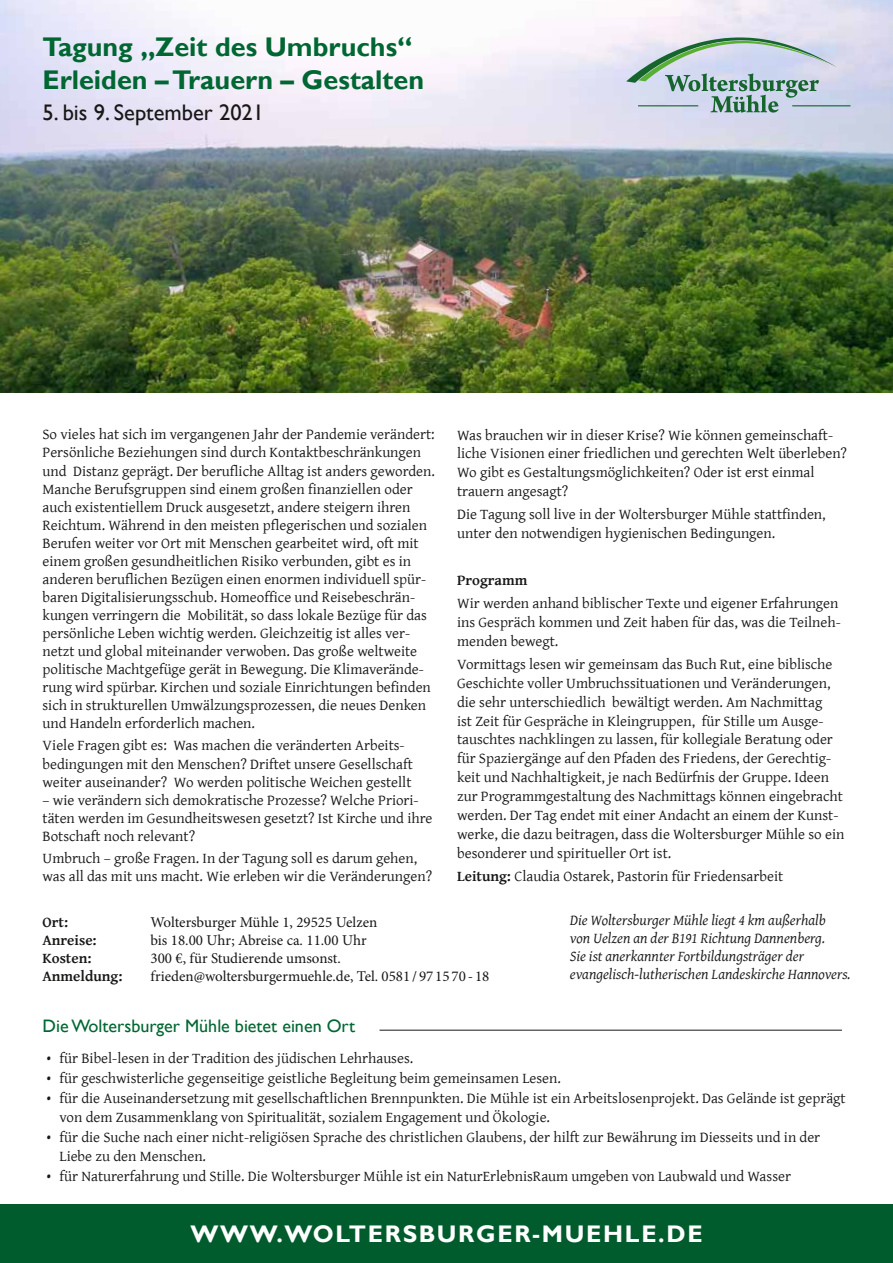
<style>
.page{position:relative;width:893px;height:1263px;background:#fff}
.page>*{position:absolute;margin:0;border:0;box-sizing:border-box;transform-origin:0 0}
.t1{font:700 27px/32.4px "Gill Sans";color:#006632}
.t2{font:700 24px "Gill Sans";letter-spacing:.07em;color:#fff}
.t3{font:22.5px "Gill Sans";color:#181716}
.t4{font:18px "Gill Sans";color:#006632}
.t5{font:15px/18px "Gentium";color:#181716}
.t6{font:italic 15px/18px "Gentium";color:#181716}
.t7{font:15px "Minion Pro";color:#181716}
.t8{font:700 15px "Gentium Basic";color:#181716}
.s1{font-family:"Gentium Basic";font-weight:700}
</style>
<div class="page">
<img style="left:0;top:0;width:893px;height:392px">
<div style="left:0;top:1205px;width:893px;height:58px;background:#005c2c"></div>
<svg style="left:626px;top:37px;width:224px;height:76px;background:#b6c7ce"></svg>
<hr style="left:379px;top:1030px;width:463px;height:1px;background:#181716">
<h1 class="t1" style="left:43px;top:32px;width:383px">Tagung „Zeit des Umbruchs“<br>Erleiden – Trauern – Gestalten</h1>
<h3 class="t3" style="left:43px;top:99px;width:223px">5. bis 9. September 2021</h3>
<p class="t5" style="left:43px;top:425px;width:394px">So vieles hat sich im vergangenen Jahr der Pandemie verändert:<br>Persönliche Beziehungen sind durch Kontaktbeschränkungen und Distanz geprägt. Der berufliche Alltag ist anders geworden.<br>Manche Berufsgruppen sind einem großen finanziellen oder auch existentiellem Druck ausgesetzt, andere steigern ihren Reichtum. Während in den meisten pflegerischen und sozialen Berufen weiter vor Ort mit Menschen gearbeitet wird, oft mit einem großen gesundheitlichen Risiko verbunden, gibt es in anderen beruflichen Bezügen einen enormen individuell spür&shy;baren Digitalisierungsschub. Homeoffice und Reisebeschrän&shy;kungen verringern die Mobilität, so dass lokale Bezüge für das persönliche Leben wichtig werden. Gleichzeitig ist alles ver&shy;netzt und global miteinander verwoben. Das große weltweite politische Machtgefüge gerät in Bewegung. Die Klimaverände&shy;rung wird spürbar. Kirchen und soziale Einrichtungen befinden sich in strukturellen Umwälzungsprozessen, die neues Denken und Handeln erforderlich machen.</p>
<p class="t5" style="left:43px;top:736px;width:372px">Viele Fragen gibt es: Was machen die veränderten Arbeits&shy;bedingungen mit den Menschen? Driftet unsere Gesellschaft weiter auseinander? Wo werden politische Weichen gestellt</p>
<p class="t5" style="left:43px;top:790px;width:391px">– wie verändern sich demokratische Prozesse? Welche Priori&shy;täten werden im Gesundheitswesen gesetzt? Ist Kirche und ihre<br>Botschaft noch relevant?</p>
<p class="t5" style="left:43px;top:848px;width:391px">Umbruch – große Fragen. In der Tagung soll es darum gehen, was all das mit uns macht. Wie erleben wir die Veränderungen?</p>
<p class="t5" style="left:457px;top:424px;width:391px;line-height:18.9px">Was brauchen wir in dieser Krise? Wie können gemeinschaft&shy;liche Visionen einer friedlichen und gerechten Welt überleben?<br>Wo gibt es Gestaltungsmöglichkeiten? Oder ist erst einmal trauern angesagt?</p>
<p class="t5" style="left:457px;top:504px;width:370px;line-height:18.9px">Die Tagung soll live in der Woltersburger Mühle stattfinden, unter den notwendigen hygienischen Bedingungen.</p>
<p class="t8" style="left:457px;top:568px;width:72px">Programm</p>
<p class="t5" style="left:457px;top:593px;width:385px;line-height:18.9px">Wir werden anhand biblischer Texte und eigener Erfahrungen ins Gespräch kommen und Zeit haben für das, was die Teilneh&shy;menden bewegt.</p>
<p class="t5" style="left:457px;top:654px;width:389px;line-height:18.9px">Vormittags lesen wir gemeinsam das Buch Rut, eine biblische Geschichte voller Umbruchssituationen und Veränderungen, die sehr unterschiedlich bewältigt werden. Am Nachmittag<br>ist Zeit für Gespräche in Kleingruppen, für Stille um Ausge&shy;tauschtes nachklingen zu lassen, für kollegiale Beratung oder für Spaziergänge auf den Pfaden des Friedens, der Gerechtig&shy;keit und Nachhaltigkeit, je nach Bedürfnis der Gruppe. Ideen zur Programmgestaltung des Nachmittags können eingebracht werden. Der Tag endet mit einer Andacht an einem der Kunst&shy;werke, die dazu beitragen, dass die Woltersburger Mühle so ein besonderer und spiritueller Ort ist.</p>
<p class="t5" style="left:457px;top:866px;width:328px"><span class="s1">Leitung:</span> Claudia Ostarek, Pastorin für Friedensarbeit</p>
<p class="t8" style="left:43px;top:911px;width:27px">Ort:</p>
<p class="t7" style="left:151px;top:912px;width:228px">Woltersburger Mühle 1, 29525 Uelzen</p>
<p class="t8" style="left:43px;top:929px;width:56px">Anreise:</p>
<p class="t7" style="left:151px;top:930px;width:218px">bis 18.00 Uhr; Abreise ca. 11.00 Uhr</p>
<p class="t8" style="left:43px;top:947px;width:51px">Kosten:</p>
<p class="t7" style="left:151px;top:948px;width:192px">300 €, für Studierende umsonst.</p>
<p class="t8" style="left:43px;top:965px;width:81px">Anmeldung:</p>
<p class="t7" style="left:151px;top:966px;width:340px">frieden@woltersburgermuehle.de, Tel. 0581 / 97 15 70 - 18</p>
<p class="t6" style="left:570px;top:910px;width:282px">Die Woltersburger Mühle liegt 4 km außerhalb<br>von Uelzen an der B191 Richtung Dannenberg.<br>Sie ist anerkannter Fortbildungsträger der evangelisch-lutherischen Landeskirche Hannovers.</p>
<p class="t4" style="left:43px;top:1016px;width:314px">Die Woltersburger Mühle bietet einen Ort</p>
<p class="t5" style="left:47px;top:1049px;width:368px">• für Bibel-lesen in der Tradition des jüdischen Lehrhauses.</p>
<p class="t5" style="left:47px;top:1068px;width:516px">• für geschwisterliche gegenseitige geistliche Begleitung beim gemeinsamen Lesen.</p>
<p class="t5" style="left:60px;top:1087px;width:788px;line-height:19.5px;text-indent:-13px">• für die Auseinandersetzung mit gesellschaftlichen Brennpunkten. Die Mühle ist ein Arbeitslosenprojekt. Das Gelände ist geprägt von dem Zusammenklang von Spiritualität, sozialem Engagement und Ökologie.</p>
<p class="t5" style="left:60px;top:1126px;width:762px;line-height:19.5px;text-indent:-13px">• für die Suche nach einer nicht-religiösen Sprache des christlichen Glaubens, der hilft zur Bewährung im Diesseits und in der<br>Liebe zu den Menschen.</p>
<p class="t5" style="left:47px;top:1166px;width:746px">• für Naturerfahrung und Stille. Die Woltersburger Mühle ist ein NaturErlebnisRaum umgeben von Laubwald und Wasser</p>
<h2 class="t2" style="left:190px;top:1220px;width:514px">WWW.WOLTERSBURGER-MUEHLE.DE</h2>
</div>
